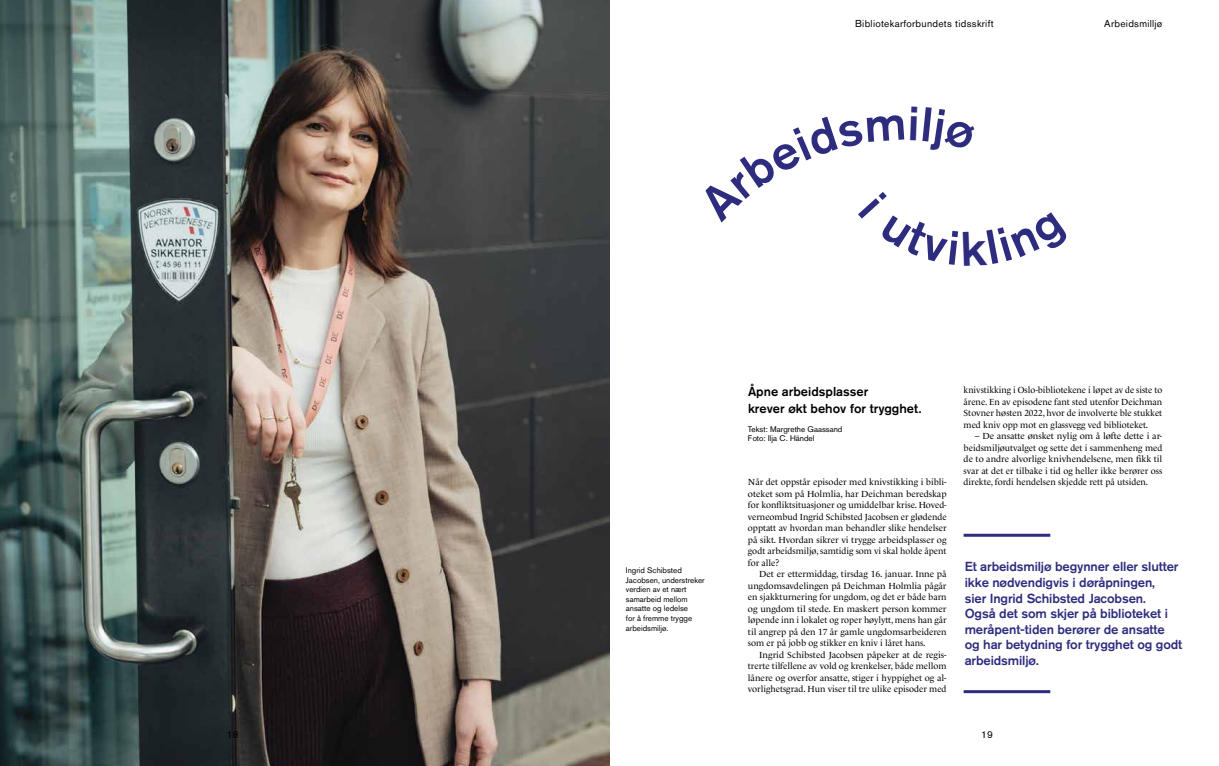
<style>
.page{position:relative;width:1219px;height:766px;background:#fff}
.page>*{position:absolute;margin:0;border:0;box-sizing:border-box;transform-origin:0 0}
.t1{font:500 13px/15.6px "Akzidenz Grotesk BQ";letter-spacing:-.01em;color:#2e2c7e}
.t2{font:500 12.8px/17.1px "Akzidenz Grotesk BQ";color:#000}
.t3{font:10px "Akzidenz Grotesk BQ";letter-spacing:.03em;color:#000}
.t4{font:9px/11.5px "Le Monde Livre Std";color:#000;text-align:justify}
.t5{font:8px/9.6px "Akzidenz Grotesk BQ";color:#000}
.t6{font:8px/9px "Akzidenz Grotesk";color:#000}
</style>
<div class="page">
<img style="left:0;top:0;width:609px;height:765px">
<hr style="left:964px;top:533px;width:86px;height:3px;background:#2e2c7e">
<hr style="left:964px;top:690px;width:86px;height:3px;background:#2e2c7e">
<p class="t3" style="left:855px;top:17px;width:140px">Bibliotekarforbundets tidsskrift</p>
<p class="t3" style="left:1104px;top:17px;width:59px">Arbeidsmilljø</p>
<h2 class="t2" style="left:748px;top:383px;width:175px">Åpne arbeidsplasser<br>krever økt behov for trygghet.</h2>
<p class="t4" style="left:964px;top:384px;width:200px">knivstikking i Oslo-bibliotekene i løpet av de siste to årene. En av episodene fant sted utenfor Deichman Stovner høsten 2022, hvor de involverte ble stukket med kniv opp mot en glassvegg ved biblioteket.</p>
<p class="t4" style="left:964px;top:430px;width:200px;text-indent:11px">– De ansatte ønsket nylig om å løfte dette i ar&shy;beidsmiljøutvalget og sette det i sammenheng med de to andre alvorlige knivhendelsene, men fikk til svar at det er tilbake i tid og heller ikke berører oss direkte, fordi hendelsen skjedde rett på utsiden.</p>
<p class="t6" style="left:748px;top:424px;width:96px">Tekst: Margrethe Gaassand<br>Foto: Ilja C. Händel</p>
<p class="t4" style="left:748px;top:476px;width:200px">Når det oppstår episoder med knivstikking i bibli&shy;oteket som på Holmlia, har Deichman beredskap for konfliktsituasjoner og umiddelbar krise. Hoved&shy;verneombud Ingrid Schibsted Jacobsen er glødende opptatt av hvordan man behandler slike hendelser på sikt. Hvordan sikrer vi trygge arbeidsplasser og godt arbeidsmiljø, samtidig som vi skal holde åpent for alle?</p>
<p class="t4" style="left:748px;top:568px;width:200px;text-indent:11px">Det er ettermiddag, tirsdag 16. januar. Inne på ungdomsavdelingen på Deichman Holmlia pågår en sjakkturnering for ungdom, og det er både barn og ungdom til stede. En maskert person kommer løpende inn i lokalet og roper høylytt, mens han går til angrep på den 17 år gamle ungdomsarbeideren som er på jobb og stikker en kniv i låret hans.</p>
<p class="t4" style="left:748px;top:648px;width:200px;text-indent:11px">Ingrid Schibsted Jacobsen påpeker at de regis&shy;trerte tilfellene av vold og krenkelser, både mellom lånere og overfor ansatte, stiger i hyppighet og al&shy;vorlighetsgrad. Hun viser til tre ulike episoder med</p>
<p class="t5" style="left:626px;top:565px;width:80px">Ingrid Schibsted<br>Jacobsen, understreker verdien av et nært samarbeid mellom ansatte og ledelse<br>for å fremme trygge arbeidsmiljø.</p>
<h1 class="t1" style="left:965px;top:558px;width:219px">Et arbeidsmiljø begynner eller slutter ikke nødvendigvis i døråpningen,<br>sier Ingrid Schibsted Jacobsen.<br>Også det som skjer på biblioteket i meråpent-tiden berører de ansatte og har betydning for trygghet og godt arbeidsmiljø.</h1>
<p class="t3" style="left:227px;top:728px;width:13px">18</p>
<p class="t3" style="left:981px;top:728px;width:13px">19</p>
</div>
